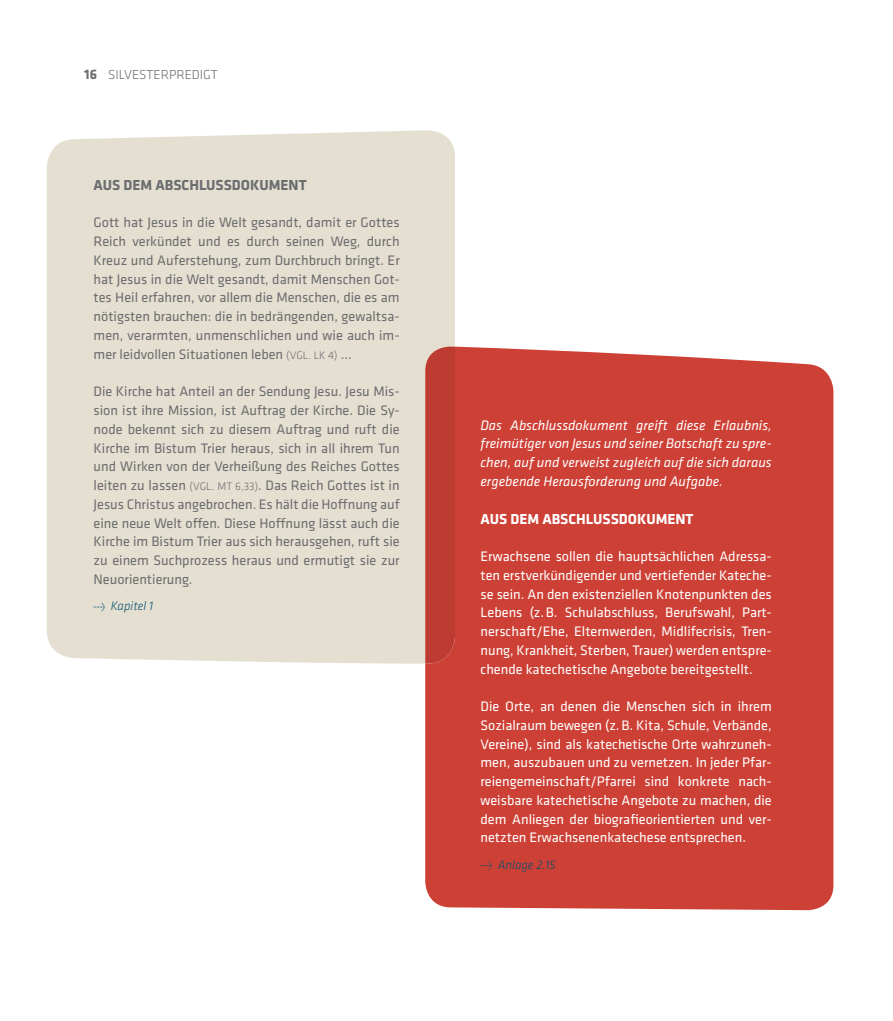
<style>
.page{position:relative;width:893px;height:1021px;background:#fff}
.page>*{position:absolute;margin:0;border:0;box-sizing:border-box;transform-origin:0 0}
.t1{font:700 15px "Klavika Basic";color:#6c6d70}
.t2{font:700 15px "Klavika Basic";color:#fff}
.t3{font:14.25px/18.8px "Klavika Basic";color:#6c6d70;text-align:justify}
.t4{font:14.25px/18.8px "Klavika Basic";color:#fff;text-align:justify}
.t5{font:italic 14.25px/18.8px "Klavika Basic";color:#fff;text-align:justify}
.t6{font:700 14.25px "Klavika Basic";color:#6c6d70}
.t7{font:300 13.5px "Klavika Basic";color:#6c6d70}
.t8{font:italic 300 12.75px "Klavika Basic";color:#03516d}
.s1{font-weight:300;font-size:11.25px}
</style>
<div class="page">
<div style="left:47px;top:130px;width:408px;height:533px;background:#e5dfd1"></div>
<div style="left:425px;top:347px;width:408px;height:563px;background:#cd4035"></div>
<svg style="left:425px;top:346px;width:30px;height:317px;background:#be4137"></svg>
<svg style="left:94px;top:603px;width:11px;height:8px"></svg>
<svg style="left:480px;top:861px;width:12px;height:8px"></svg>
<p class="t6" style="left:84px;top:68px;width:14px">16</p>
<p class="t7" style="left:108px;top:69px;width:111px">SILVESTERPREDIGT</p>
<p class="t1" style="left:94px;top:179px;width:215px">AUS DEM ABSCHLUSSDOKUMENT</p>
<p class="t3" style="left:94px;top:214px;width:308px">Gott hat Jesus in die Welt gesandt, damit er Gottes Reich verkündet und es durch seinen Weg, durch Kreuz und Auferstehung, zum Durchbruch bringt. Er hat Jesus in die Welt gesandt, damit Menschen Got&shy;tes Heil erfahren, vor allem die Menschen, die es am nötigsten brauchen: die in bedrängenden, gewaltsa&shy;men, verarmten, unmenschlichen und wie auch im&shy;mer leidvollen Situationen leben <span class="s1">(VGL. LK 4)</span> …</p>
<p class="t3" style="left:94px;top:383px;width:308px">Die Kirche hat Anteil an der Sendung Jesu. Jesu Mis&shy;sion ist ihre Mission, ist Auftrag der Kirche. Die Sy&shy;node bekennt sich zu diesem Auftrag und ruft die Kirche im Bistum Trier heraus, sich in all ihrem Tun und Wirken von der Verheißung des Reiches Gottes leiten zu lassen <span class="s1">(VGL. MT 6,33)</span>. Das Reich Gottes ist in Jesus Christus angebrochen. Es hält die Hoffnung auf eine neue Welt offen. Diese Hoffnung lässt auch die Kirche im Bistum Trier aus sich herausgehen, ruft sie zu einem Suchprozess heraus und ermutigt sie zur Neuorientierung.</p>
<p class="t8" style="left:111px;top:601px;width:44px">Kapitel 1</p>
<p class="t5" style="left:480px;top:416px;width:293px">Das Abschlussdokument greift diese Erlaubnis, freimütiger von Jesus und seiner Botschaft zu spre&shy;chen, auf und verweist zugleich auf die sich daraus ergebende Herausforderung und Aufgabe.</p>
<p class="t2" style="left:480px;top:512px;width:215px">AUS DEM ABSCHLUSSDOKUMENT</p>
<p class="t4" style="left:480px;top:548px;width:293px">Erwachsene sollen die hauptsächlichen Adressa&shy;ten erstverkündigender und vertiefender Kateche&shy;se sein. An den existenziellen Knotenpunkten des Lebens (z. B. Schulabschluss, Berufswahl, Part&shy;nerschaft/Ehe, Elternwerden, Midlifecrisis, Tren&shy;nung, Krankheit, Sterben, Trauer) werden entspre&shy;chende katechetische Angebote bereitgestellt.</p>
<p class="t4" style="left:480px;top:698px;width:293px">Die Orte, an denen die Menschen sich in ihrem Sozialraum bewegen (z. B. Kita, Schule, Verbände, Vereine), sind als katechetische Orte wahrzuneh&shy;men, auszubauen und zu vernetzen. In jeder Pfar&shy;reiengemeinschaft/Pfarrei sind konkrete nach&shy;weisbare katechetische Angebote zu machen, die dem Anliegen der biografieorientierten und ver&shy;netzten Erwachsenenkatechese entsprechen.</p>
<p class="t8" style="left:498px;top:859px;width:59px">Anlage 2.15</p>
</div>
